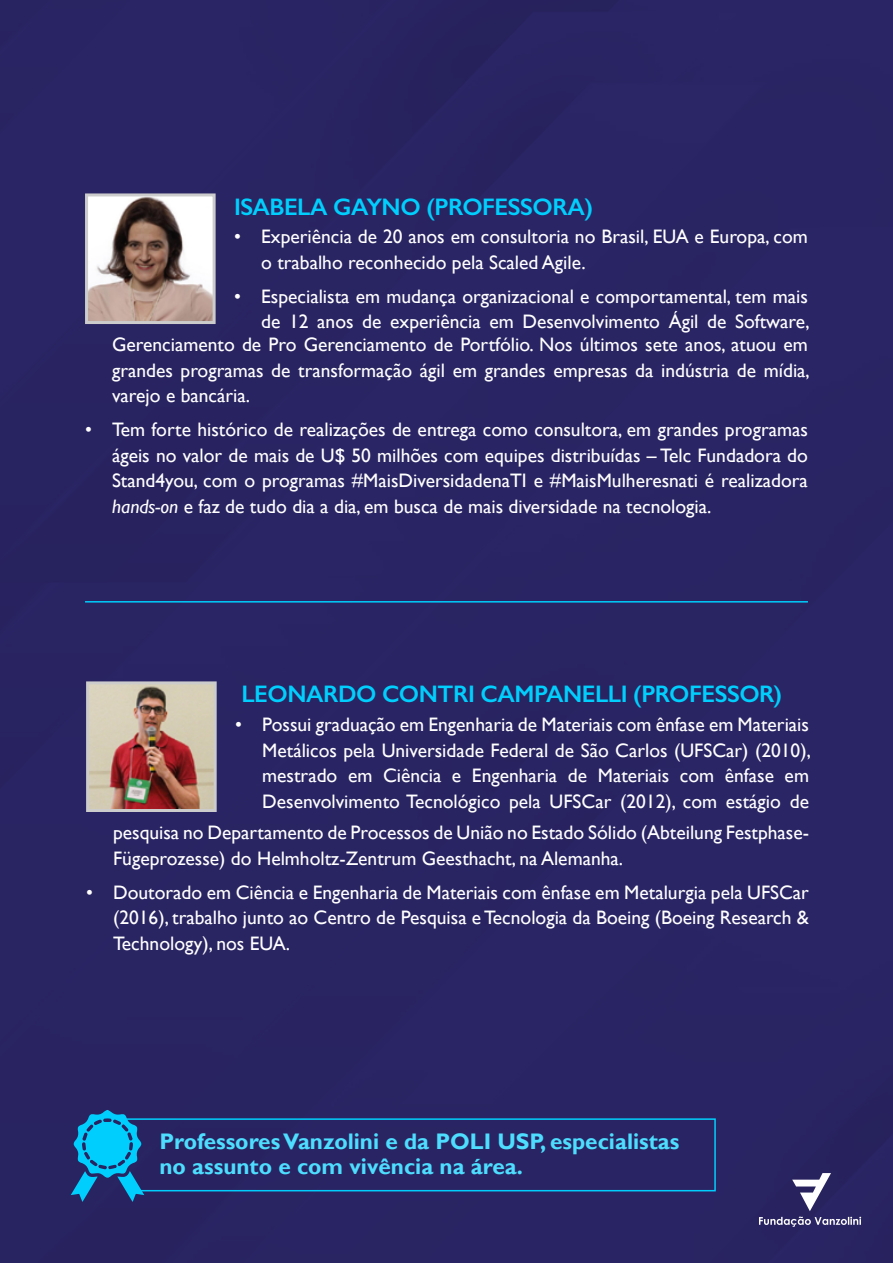
<style>
.page{position:relative;width:893px;height:1263px;background:#292463}
.page>*{position:absolute;margin:0;border:0;box-sizing:border-box;transform-origin:0 0}
.t1{font:600 24px "Gill Sans";letter-spacing:-.02em;color:#00cffd}
.t2{font:700 22.5px/25.5px "Gill Sans";color:#4dddfe}
.t3{font:19.5px/25.5px "Gill Sans";color:#fff;text-align:justify}
.s1{font-style:italic}
</style>
<div class="page">
<svg style="left:71px;top:1110px;width:645px;height:92px;background:#243370"></svg>
<hr style="left:85px;top:601px;width:723px;height:1px;background:#00cffd">
<img style="left:89px;top:197px;width:123px;height:123px">
<div style="left:85px;top:193px;width:131px;height:131px;border:3px solid #ccc"></div>
<img style="left:90px;top:685px;width:123px;height:123px">
<div style="left:86px;top:681px;width:131px;height:131px;border:3px solid #ccc"></div>
<svg style="left:759px;top:1173px;width:102px;height:54px;background:#484478"></svg>
<p class="t1" style="left:234px;top:192px;width:360px">ISABELA GAYNO (PROFESSORA)</p>
<p class="t3" style="left:261px;top:224px;width:548px;text-indent:-27px">• Experiência de 20 anos em consultoria no Brasil, EUA e Europa, com o trabalho reconhecido pela Scaled Agile.</p>
<p class="t3" style="left:234px;top:284px;width:577px;text-align:right">• Especialista em mudança organizacional e comportamental, tem mais de 12 anos de experiência em Desenvolvimento Ágil de Software,</p>
<p class="t3" style="left:112px;top:332px;width:699px">Gerenciamento de Pro Gerenciamento de Portfólio. Nos últimos sete anos, atuou em grandes programas de transformação ágil em grandes empresas da indústria de mídia, varejo e bancária.</p>
<p class="t3" style="left:112px;top:417px;width:697px;text-indent:-27px">• Tem forte histórico de realizações de entrega como consultora, em grandes programas ágeis no valor de mais de U$ 50 milhões com equipes distribuídas – Telc Fundadora do Stand4you, com o programas #MaisDiversidadenaTI e #MaisMulheresnati é realizadora <span class="s1">hands-on</span> e faz de tudo dia a dia, em busca de mais diversidade na tecnologia.</p>
<p class="t1" style="left:241px;top:680px;width:542px">LEONARDO CONTRI CAMPANELLI (PROFESSOR)</p>
<p class="t3" style="left:262px;top:712px;width:550px;text-indent:-27px">• Possui graduação em Engenharia de Materiais com ênfase em Materiais Metálicos pela Universidade Federal de São Carlos (UFSCar) (2010), mestrado em Ciência e Engenharia de Materiais com ênfase em Desenvolvimento Tecnológico pela UFSCar (2012), com estágio de</p>
<p class="t3" style="left:113px;top:820px;width:697px">pesquisa no Departamento de Processos de União no Estado Sólido (Abteilung Festphase-<br>Fügeprozesse) do Helmholtz-Zentrum Geesthacht, na Alemanha.</p>
<p class="t3" style="left:113px;top:879px;width:697px;text-indent:-27px">• Doutorado em Ciência e Engenharia de Materiais com ênfase em Metalurgia pela UFSCar (2016), trabalho junto ao Centro de Pesquisa e Tecnologia da Boeing (Boeing Research &amp; Technology), nos EUA.</p>
<p class="t2" style="left:159px;top:1129px;width:521px">Professores Vanzolini e da POLI USP, especialistas no assunto e com vivência na área.</p>
</div>
